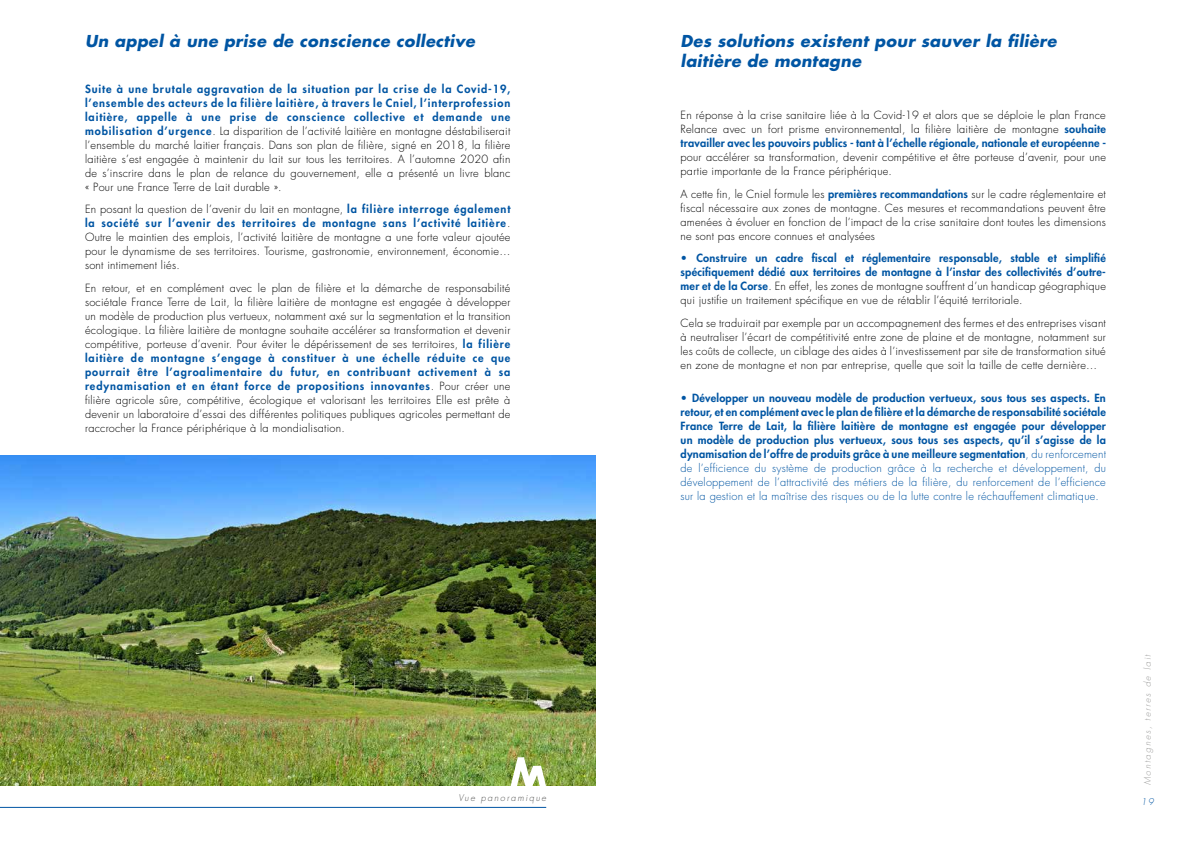
<style>
.page{position:relative;width:1191px;height:842px;background:#fff}
.page>*{position:absolute;margin:0;border:0;box-sizing:border-box;transform-origin:0 0}
.t1{font:italic 700 16px/20px "Futura Std";letter-spacing:.02em;color:#0055a3}
.t2{font:300 11px/14px "Futura Std";letter-spacing:.02em;color:#000;text-align:justify}
.t3{font:800 11px/14px "Futura Std";letter-spacing:.02em;color:#0055a3;text-align:justify}
.t4{font:italic 300 9px "Futura Std";letter-spacing:.175em;color:#9d9d9c}
.t5{font:italic 300 9px "Futura Std";letter-spacing:.175em;color:#575756}
.t6{font:italic 300 9px "Futura Std";color:#0055a3}
.s1{font-weight:800;color:#0055a3}
.s2{font-weight:300}
.s3{font-weight:300;color:#000}
</style>
<div class="page">
<img style="left:0;top:455px;width:595px;height:330px">
<hr style="left:0;top:807px;width:546px;height:1px;background:#0055a3">
<svg style="left:510px;top:757px;width:36px;height:29px"></svg>
<h1 class="t1" style="left:85px;top:31px;width:391px">Un appel à une prise de conscience collective</h1>
<p class="t2" style="left:85px;top:82px;width:427px"><span class="s1">Suite à une brutale aggravation de la situation par la crise de la Covid-19, l’ensemble des acteurs de la filière laitière, à travers le Cniel, l’interprofession laitière, appelle à une prise de conscience collective et demande une mobilisation d’urgence</span>. La disparition de l’activité laitière en montagne déstabiliserait l’ensemble du marché laitier français. Dans son plan de filière, signé en 2018, la filière laitière s’est engagée à maintenir du lait sur tous les territoires. A l’automne 2020 afin de s’inscrire dans le plan de relance du gouvernement, elle a présenté un livre blanc « Pour une France Terre de Lait durable ».</p>
<p class="t2" style="left:85px;top:202px;width:427px">En posant la question de l’avenir du lait en montagne, <span class="s1">la filière interroge également la société sur l’avenir des territoires de montagne sans l’activité laitière</span>.<br>Outre le maintien des emplois, l’activité laitière de montagne a une forte valeur ajoutée pour le dynamisme de ses territoires. Tourisme, gastronomie, environnement, économie… sont intimement liés.</p>
<p class="t2" style="left:85px;top:281px;width:427px">En retour, et en complément avec le plan de filière et la démarche de responsabilité sociétale France Terre de Lait, la filière laitière de montagne est engagée à développer un modèle de production plus vertueux, notamment axé sur la segmentation et la transition écologique. La filière laitière de montagne souhaite accélérer sa transformation et devenir compétitive, porteuse d’avenir. Pour éviter le dépérissement de ses territoires, <span class="s1">la filière laitière de montagne s’engage à constituer à une échelle réduite ce que pourrait être l’agroalimentaire du futur, en contribuant activement à sa redynamisation et en étant force de propositions innovantes</span>. Pour créer une filière agricole sûre, compétitive, écologique et valorisant les territoires Elle est prête à devenir un laboratoire d’essai des différentes politiques publiques agricoles permettant de raccrocher la France périphérique à la mondialisation.</p>
<p class="t5" style="left:458px;top:792px;width:89px">Vue panoramique</p>
<h1 class="t1" style="left:680px;top:31px;width:377px">Des solutions existent pour sauver la filière laitière de montagne</h1>
<p class="t2" style="left:680px;top:108px;width:427px">En réponse à la crise sanitaire liée à la Covid-19 et alors que se déploie le plan France Relance avec un fort prisme environnemental, la filière laitière de montagne <span class="s1">souhaite travailler avec les pouvoirs publics - tant à l’échelle régionale, nationale et européenne -</span></p>
<p class="t2" style="left:680px;top:150px;width:427px">pour accélérer sa transformation, devenir compétitive et être porteuse d’avenir, pour une partie importante de la France périphérique.</p>
<p class="t2" style="left:680px;top:187px;width:427px">A cette fin, le Cniel formule les <span class="s1">premières recommandations</span> sur le cadre réglementaire et fiscal nécessaire aux zones de montagne. Ces mesures et recommandations peuvent être amenées à évoluer en fonction de l’impact de la crise sanitaire dont toutes les dimensions ne sont pas encore connues et analysées</p>
<p class="t3" style="left:680px;top:251px;width:427px"><span class="s2">•</span> Construire un cadre fiscal et réglementaire responsable, stable et simplifié spécifiquement dédié aux territoires de montagne à l’instar des collectivités d’outre&shy;mer et de la Corse<span class="s3">. En effet, les zones de montagne souffrent d’un handicap géographique qui justifie un traitement spécifique en vue de rétablir l’équité territoriale.</span></p>
<p class="t2" style="left:680px;top:316px;width:427px">Cela se traduirait par exemple par un accompagnement des fermes et des entreprises visant à neutraliser l’écart de compétitivité entre zone de plaine et de montagne, notamment sur les coûts de collecte, un ciblage des aides à l’investissement par site de transformation situé en zone de montagne et non par entreprise, quelle que soit la taille de cette dernière…</p>
<p class="t3" style="left:680px;top:391px;width:427px"><span class="s2">•</span> Développer un nouveau modèle de production vertueux, sous tous ses aspects. En retour, et en complément avec le plan de filière et la démarche de responsabilité sociétale France Terre de Lait, la filière laitière de montagne est engagée pour développer un modèle de production plus vertueux, sous tous ses aspects, qu’il s’agisse de la dynamisation de l’offre de produits grâce à une meilleure segmentation<span class="s2">, du renforcement de l’efficience du système de production grâce à la recherche et développement, du développement de l’attractivité des métiers de la filière, du renforcement de l’efficience sur la gestion et la maîtrise des risques ou de la lutte contre le réchauffement climatique.</span></p>
<p class="t4" style="left:1142px;top:785px;width:133px;rotate:-90deg">Montagnes, terres de lait</p>
<p class="t6" style="left:1141px;top:796px;width:14px">19</p>
</div>
